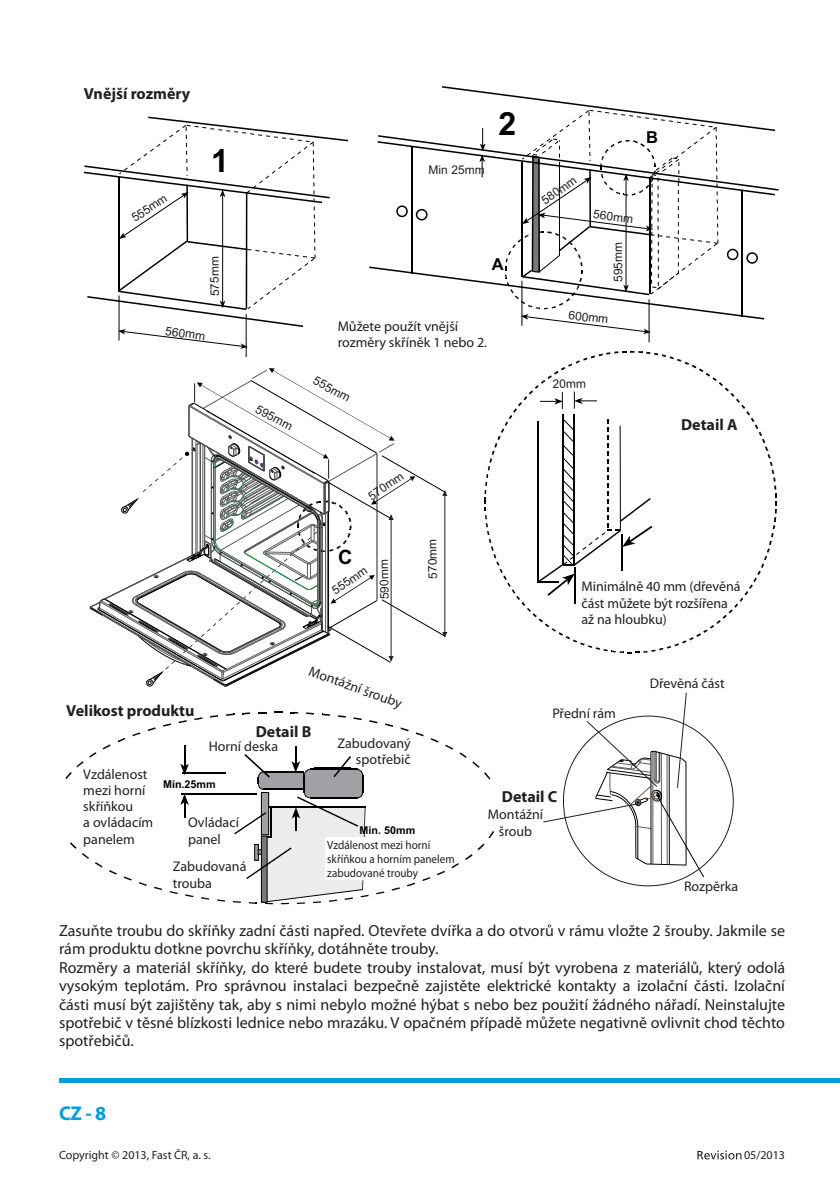
<style>
.page{position:relative;width:840px;height:1193px;background:#fff}
.page>*{position:absolute;margin:0;border:0;box-sizing:border-box;transform-origin:0 0}
.t1{font:700 32px "Arial";color:#000}
.t2{font:700 20px "Myriad Pro";color:#069ddc}
.t3{font:700 19.8px "Arial";color:#000}
.t4{font:700 16.6px "Arial";color:#000}
.t5{font:16px/18.4px "Myriad Pro";color:#231f20}
.t6{font:700 16px "Myriad Pro";color:#231f20}
.t7{font:14px/16.2px "Myriad Pro";color:#231f20}
.t8{font:12px "Arial";color:#231f20}
.t9{font:12px/13.8px "Myriad Pro";color:#231f20;scale:.93 1}
.t10{font:12px "Myriad Pro";color:#231f20}
.t11{font:700 10.8px "Arial";color:#000}
</style>
<div class="page">
<hr style="left:59px;top:1078px;width:781px;height:4px;background:#069ddc">
<svg style="left:697px;top:1150px;width:44px;height:9px"></svg>
<hr style="left:648px;top:299px;width:1px;height:43px;background:#000">
<svg style="left:369px;top:86px;width:409px;height:248px"></svg>
<hr style="left:246px;top:314px;width:1px;height:43px;background:#000">
<svg style="left:84px;top:117px;width:264px;height:232px"></svg>
<svg style="left:484px;top:351px;width:293px;height:302px"></svg>
<hr style="left:574px;top:567px;width:2px;height:36px;background:#000">
<hr style="left:621px;top:534px;width:1px;height:36px;background:#000">
<hr style="left:181px;top:793px;width:76px;height:1px;background:#000">
<hr style="left:182px;top:772px;width:43px;height:2px;background:#000">
<svg style="left:180px;top:745px;width:9px;height:30px"></svg>
<svg style="left:180px;top:794px;width:9px;height:23px"></svg>
<svg style="left:65px;top:761px;width:18px;height:18px"></svg>
<svg style="left:89px;top:752px;width:7px;height:5px"></svg>
<svg style="left:103px;top:744px;width:8px;height:5px"></svg>
<svg style="left:118px;top:737px;width:7px;height:5px"></svg>
<svg style="left:132px;top:732px;width:8px;height:4px"></svg>
<svg style="left:148px;top:727px;width:7px;height:4px"></svg>
<svg style="left:163px;top:723px;width:8px;height:3px"></svg>
<svg style="left:178px;top:720px;width:9px;height:3px"></svg>
<svg style="left:194px;top:717px;width:8px;height:3px"></svg>
<svg style="left:210px;top:715px;width:8px;height:2px"></svg>
<svg style="left:226px;top:713px;width:8px;height:3px"></svg>
<svg style="left:242px;top:712px;width:8px;height:2px"></svg>
<svg style="left:274px;top:711px;width:8px;height:2px"></svg>
<svg style="left:306px;top:712px;width:8px;height:2px"></svg>
<svg style="left:322px;top:713px;width:8px;height:3px"></svg>
<svg style="left:338px;top:715px;width:8px;height:2px"></svg>
<svg style="left:353px;top:717px;width:9px;height:3px"></svg>
<svg style="left:369px;top:720px;width:8px;height:3px"></svg>
<svg style="left:385px;top:723px;width:8px;height:4px"></svg>
<svg style="left:400px;top:727px;width:8px;height:4px"></svg>
<svg style="left:416px;top:732px;width:7px;height:4px"></svg>
<svg style="left:430px;top:738px;width:8px;height:4px"></svg>
<svg style="left:445px;top:744px;width:8px;height:5px"></svg>
<svg style="left:459px;top:752px;width:7px;height:6px"></svg>
<svg style="left:472px;top:761px;width:18px;height:18px"></svg>
<svg style="left:465px;top:831px;width:29px;height:29px"></svg>
<svg style="left:451px;top:863px;width:8px;height:5px"></svg>
<svg style="left:437px;top:870px;width:8px;height:5px"></svg>
<svg style="left:422px;top:877px;width:8px;height:4px"></svg>
<svg style="left:407px;top:882px;width:8px;height:4px"></svg>
<svg style="left:391px;top:887px;width:9px;height:3px"></svg>
<svg style="left:376px;top:891px;width:8px;height:3px"></svg>
<svg style="left:217px;top:899px;width:8px;height:2px"></svg>
<svg style="left:201px;top:897px;width:8px;height:2px"></svg>
<svg style="left:185px;top:894px;width:8px;height:3px"></svg>
<svg style="left:169px;top:891px;width:9px;height:3px"></svg>
<svg style="left:154px;top:886px;width:8px;height:4px"></svg>
<svg style="left:139px;top:882px;width:8px;height:3px"></svg>
<svg style="left:123px;top:876px;width:9px;height:4px"></svg>
<svg style="left:109px;top:870px;width:8px;height:4px"></svg>
<svg style="left:95px;top:862px;width:7px;height:5px"></svg>
<svg style="left:70px;top:842px;width:19px;height:17px"></svg>
<svg style="left:233px;top:746px;width:136px;height:158px"></svg>
<div style="left:326px;top:837px;width:96px;height:42px;background:#fff"></div>
<svg style="left:543px;top:692px;width:161px;height:185px"></svg>
<svg style="left:90px;top:368px;width:357px;height:319px"></svg>
<p class="t6" style="left:84px;top:87px;width:108px">Vnější rozměry</p>
<p class="t8" style="left:129px;top:213px;width:42px;rotate:-34deg">555mm</p>
<h1 class="t1" style="left:211px;top:142px;width:19px">1</h1>
<p class="t8" style="left:208px;top:296px;width:42px;rotate:-91deg">575mm</p>
<p class="t8" style="left:166px;top:323px;width:42px;rotate:8deg">560mm</p>
<p class="t6" style="left:66px;top:704px;width:129px">Velikost produktu</p>
<p class="t8" style="left:428px;top:162px;width:58px">Min 25mm</p>
<h1 class="t1" style="left:498px;top:105px;width:19px">2</h1>
<p class="t4" style="left:492px;top:254px;width:13px">A</p>
<p class="t8" style="left:260px;top:402px;width:42px;rotate:28deg">595mm</p>
<p class="t7" style="left:338px;top:319px;width:151px">Můžete použít vnější rozměry skříněk 1 nebo 2.</p>
<p class="t8" style="left:317px;top:373px;width:42px;rotate:28deg">555mm</p>
<p class="t8" style="left:365px;top:492px;width:42px;rotate:-35deg">570mm</p>
<p class="t3" style="left:338px;top:546px;width:16px">C</p>
<p class="t8" style="left:329px;top:586px;width:42px;rotate:-35deg">555mm</p>
<p class="t8" style="left:377px;top:599px;width:42px;rotate:-91deg">590mm</p>
<p class="t8" style="left:426px;top:579px;width:42px;rotate:-91deg">570mm</p>
<p class="t7" style="left:312px;top:663px;width:99px;rotate:20deg">Montážní šrouby</p>
<p class="t6" style="left:256px;top:725px;width:57px">Detail B</p>
<p class="t7" style="left:209px;top:739px;width:71px">Horní deska</p>
<p class="t7" style="left:337px;top:736px;width:75px;text-align:right">Zabudovaný spotřebič</p>
<p class="t8" style="left:538px;top:196px;width:42px;rotate:-35deg">580mm</p>
<p class="t8" style="left:594px;top:207px;width:42px;rotate:6deg">560mm</p>
<p class="t8" style="left:611px;top:282px;width:42px;rotate:-91deg">595mm</p>
<p class="t8" style="left:569px;top:308px;width:42px;rotate:6deg">600mm</p>
<p class="t4" style="left:646px;top:128px;width:13px">B</p>
<p class="t8" style="left:552px;top:377px;width:35px;rotate:-2deg">20mm</p>
<p class="t6" style="left:681px;top:418px;width:58px">Detail A</p>
<p class="t7" style="left:581px;top:580px;width:160px">Minimálně 40 mm (dřevěná část můžete být rozšířena až na hloubku)</p>
<p class="t7" style="left:552px;top:706px;width:65px">Přední rám</p>
<p class="t7" style="left:649px;top:676px;width:77px">Dřevěná část</p>
<p class="t7" style="left:83px;top:767px;width:71px">Vzdálenost mezi horní skříňkou<br>a ovládacím panelem</p>
<p class="t11" style="left:163px;top:777px;width:54px">Min.25mm</p>
<p class="t6" style="left:502px;top:790px;width:57px">Detail C</p>
<p class="t7" style="left:488px;top:807px;width:57px;text-align:center">Montážní šroub</p>
<p class="t7" style="left:188px;top:815px;width:52px">Ovládací panel</p>
<p class="t7" style="left:173px;top:859px;width:75px">Zabudovaná trouba</p>
<p class="t11" style="left:359px;top:823px;width:57px">Min. 50mm</p>
<p class="t9" style="left:327px;top:839px;width:139px">Vzdálenost mezi horní skříňkou a horním panelem zabudované trouby</p>
<p class="t7" style="left:684px;top:879px;width:56px">Rozpěrka</p>
<p class="t5" style="left:59px;top:922px;width:727px">Zasuňte troubu do skříňky zadní části napřed. Otevřete dvířka a do otvorů v rámu vložte 2 šrouby. Jakmile se rám produktu dotkne povrchu skříňky, dotáhněte trouby.<br>Rozměry a materiál skříňky, do které budete trouby instalovat, musí být vyrobena z materiálů, který odolá vysokým teplotám. Pro správnou instalaci bezpečně zajistěte elektrické kontakty a izolační části. Izolační části musí být zajištěny tak, aby s nimi nebylo možné hýbat s nebo bez použití žádného nářadí. Neinstalujte spotřebič v těsné blízkosti lednice nebo mrazáku. V opačném případě můžete negativně ovlivnit chod těchto spotřebičů.</p>
<p class="t2" style="left:59px;top:1105px;width:49px">CZ - 8</p>
<p class="t10" style="left:59px;top:1150px;width:153px">Copyright © 2013, Fast ČR, a. s.</p>
<p class="t10" style="left:744px;top:1150px;width:43px">05/2013</p>
</div>
